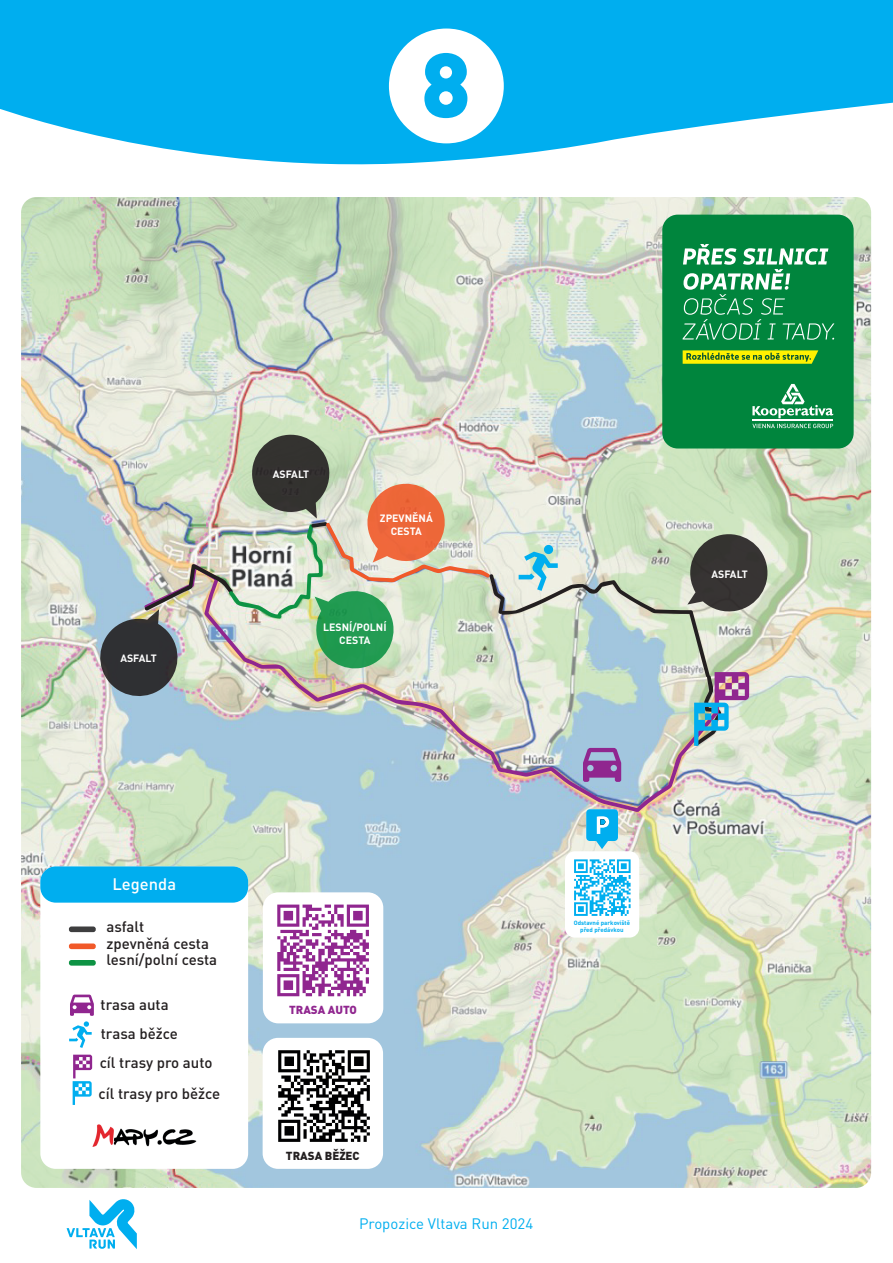
<style>
.page{position:relative;width:893px;height:1263px;background:#fff}
.page>*{position:absolute;margin:0;border:0;box-sizing:border-box;transform-origin:0 0}
.t1{font:500 16.5px "DIN Pro";color:#fff}
.t2{font:500 15px/29px "DIN Pro";color:#231f20}
.t3{font:15px "DIN Pro";color:#00aeef}
.t4{font:900 11.55px "DIN Pro";color:#231f20}
.t5{font:900 11.55px "DIN Pro";color:#90268f}
.t6{font:700 10.5px/12.6px "DIN Pro";color:#fff;text-align:center}
.t7{font:700 6.15px/7.4px "DIN Pro";color:#00aeef;text-align:center}
</style>
<div class="page">
<img style="left:21px;top:197px;width:850px;height:991px">
<svg style="left:67px;top:1199px;width:70px;height:50px"></svg>
<svg style="left:0;top:0;width:893px;height:165px;fill:#00aeef"></svg>
<svg style="left:389px;top:29px;width:115px;height:114px"></svg>
<img style="left:143px;top:782px;width:574px;height:31px">
<img style="left:100px;top:435px;width:667px;height:347px">
<div style="left:263px;top:892px;width:120px;height:131px;background:#fff;border-radius:15px"></div>
<div style="left:263px;top:1038px;width:120px;height:131px;background:#fff;border-radius:15px"></div>
<div style="left:565px;top:851px;width:74px;height:86px;background:#fff;border-radius:10px"></div>
<div style="left:662px;top:215px;width:192px;height:233px;background:#00853d;border-radius:15px"></div>
<svg style="left:752px;top:384px;width:81px;height:34px"></svg>
<hr style="left:752px;top:420px;width:81px;height:1px;background:#fff">
<svg style="left:752px;top:424px;width:81px;height:4px"></svg>
<svg style="left:683px;top:244px;width:151px;height:96px"></svg>
<svg style="left:683px;top:350px;width:135px;height:14px;background:#c0cc0e"></svg>
<svg style="left:586px;top:809px;width:32px;height:40px"></svg>
<div style="left:40px;top:866px;width:208px;height:303px;background:#fff;border-radius:15px"></div>
<svg style="left:69px;top:994px;width:25px;height:54px"></svg>
<svg style="left:73px;top:1055px;width:19px;height:50px"></svg>
<svg style="left:68px;top:926px;width:28px;height:6px"></svg>
<svg style="left:68px;top:943px;width:28px;height:6px"></svg>
<svg style="left:68px;top:960px;width:28px;height:6px"></svg>
<img style="left:92px;top:1124px;width:105px;height:23px">
<div style="left:40px;top:866px;width:208px;height:37px;background:#00aeef;border-radius:15px"></div>
<svg style="left:278px;top:1050px;width:92px;height:92px"></svg>
<svg style="left:277px;top:904px;width:92px;height:92px"></svg>
<svg style="left:574px;top:859px;width:57px;height:57px"></svg>
<p class="t6" style="left:120px;top:651px;width:38px">ASFALT</p>
<p class="t6" style="left:273px;top:468px;width:38px">ASFALT</p>
<p class="t6" style="left:380px;top:511px;width:54px">ZPEVNĚNÁ<br>CESTA</p>
<p class="t6" style="left:323px;top:620px;width:65px">LESNÍ/POLNÍ<br>CESTA</p>
<p class="t6" style="left:711px;top:568px;width:38px">ASFALT</p>
<p class="t1" style="left:113px;top:873px;width:65px">Legenda</p>
<p class="t2" style="left:107px;top:917px;width:112px;line-height:16.8px">asfalt<br>zpevněná cesta lesní/polní cesta</p>
<p class="t2" style="left:100px;top:989px;width:114px">trasa auta<br>trasa běžce<br>cíl trasy pro auto</p>
<p class="t2" style="left:98px;top:1079px;width:123px">cíl trasy pro běžce</p>
<p class="t5" style="left:289px;top:1002px;width:69px">TRASA AUTO</p>
<p class="t7" style="left:574px;top:919px;width:58px">Odstavné parkoviště před předávkou</p>
<p class="t4" style="left:286px;top:1148px;width:75px">TRASA BĚŽEC</p>
<p class="t3" style="left:359px;top:1213px;width:176px">Propozice Vltava Run 2024</p>
</div>
